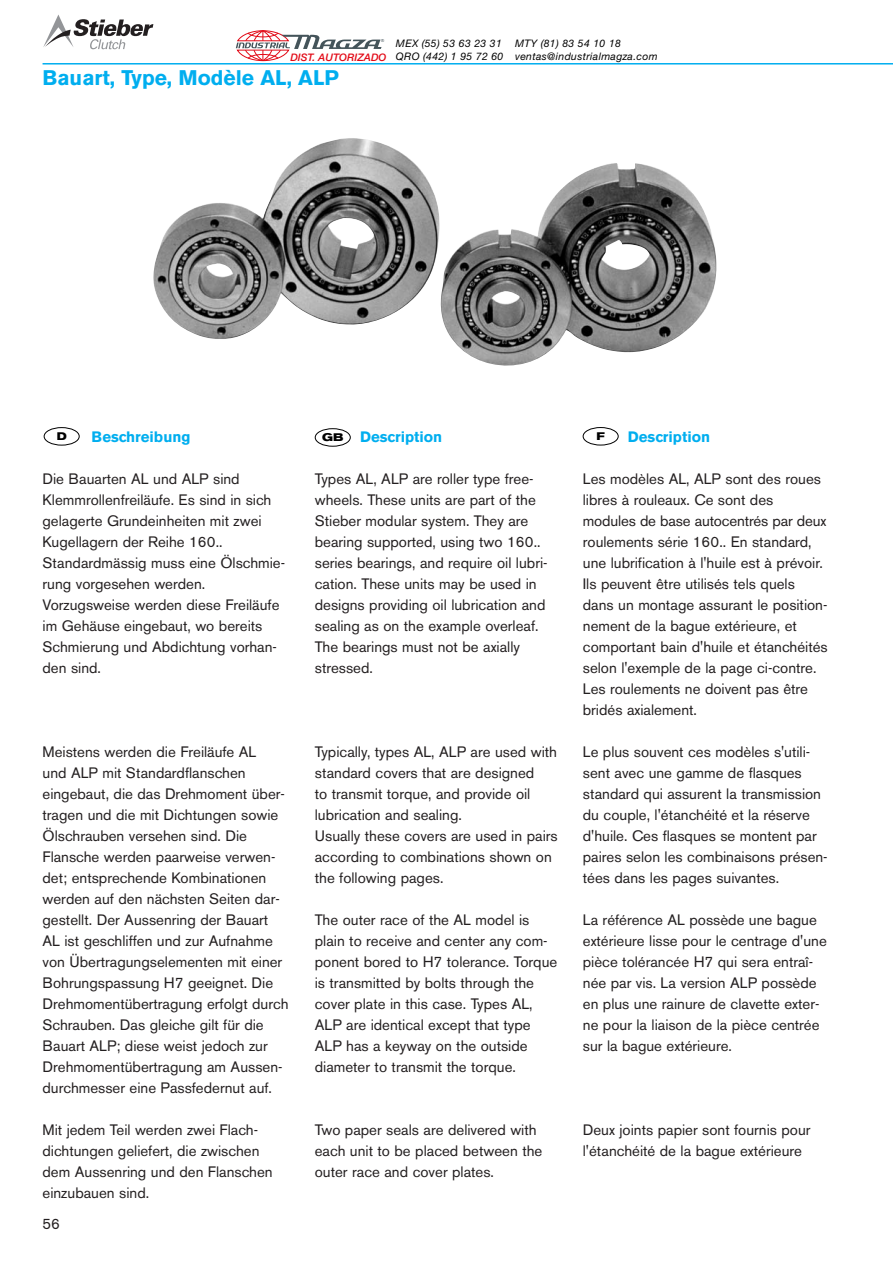
<style>
.page{position:relative;width:893px;height:1263px;background:#fff}
.page>*{position:absolute;margin:0;border:0;box-sizing:border-box;transform-origin:0 0}
.t1{font:700 21px "Akzidenz Grotesk BE";color:#00aeef}
.t2{font:15px/21px "Akzidenz Grotesk BE";color:#231f20}
.t3{font:700 15px "Akzidenz Grotesk BE";color:#00aeef}
.t4{font:700 expanded 10.95px "Akzidenz Grotesk BE";color:#000}
.t5{font:italic 10.35px/12.9px "Helvetica Neue";letter-spacing:.035em;color:#000}
.t6{font:italic 500 10.35px "Helvetica Neue";color:#e20916}
.t7{font:4.05px "Arial";color:#44545a}
</style>
<div class="page">
<hr style="left:43px;top:63px;width:849px;height:2px;background:#00aeef">
<img style="left:153px;top:138px;width:564px;height:228px">
<div style="left:315px;top:428px;width:36px;height:19px;background:#fff;border:1px solid #000;border-radius:50%"></div>
<div style="left:44px;top:427px;width:36px;height:19px;background:#fff;border:1px solid #000;border-radius:50%"></div>
<div style="left:582px;top:427px;width:36px;height:19px;background:#fff;border:1px solid #000;border-radius:50%"></div>
<svg style="left:43px;top:15px;width:110px;height:34px"></svg>
<svg style="left:236px;top:30px;width:145px;height:32px"></svg>
<p class="t7" style="left:381px;top:38px;width:5px">®</p>
<p class="t6" style="left:290px;top:52px;width:98px">DIST. AUTORIZADO</p>
<h1 class="t1" style="left:43px;top:70px;width:298px">Bauart, Type, Modèle AL, ALP</h1>
<p class="t5" style="left:396px;top:38px;width:109px">MEX (55) 53 63 23 31<br>QRO (442) 1 95 72 60</p>
<p class="t5" style="left:515px;top:38px;width:144px">MTY (81) 83 54 10 18 ventas@industrialmagza.com</p>
<p class="t3" style="left:91px;top:431px;width:101px">Beschreibung</p>
<p class="t2" style="left:43px;top:470px;width:244px">Die Bauarten AL und ALP sind<br>Klemmrollenfreiläufe. Es sind in sich gelagerte Grundeinheiten mit zwei<br>Kugellagern der Reihe 160..<br>Standardmässig muss eine Ölschmie&shy;rung vorgesehen werden.<br>Vorzugsweise werden diese Freiläufe im Gehäuse eingebaut, wo bereits<br>Schmierung und Abdichtung vorhan&shy;den sind.</p>
<p class="t3" style="left:360px;top:431px;width:84px">Description</p>
<p class="t2" style="left:315px;top:470px;width:234px">Types AL, ALP are roller type free&shy;wheels. These units are part of the<br>Stieber modular system. They are bearing supported, using two 160.. series bearings, and require oil lubri&shy;cation. These units may be used in designs providing oil lubrication and sealing as on the example overleaf.<br>The bearings must not be axially stressed.</p>
<p class="t3" style="left:628px;top:431px;width:84px">Description</p>
<p class="t2" style="left:583px;top:470px;width:246px">Les modèles AL, ALP sont des roues libres à rouleaux. Ce sont des modules de base autocentrés par deux roulements série 160.. En standard, une lubrification à l'huile est à prévoir.<br>Ils peuvent être utilisés tels quels dans un montage assurant le position&shy;nement de la bague extérieure, et comportant bain d'huile et étanchéités selon l'exemple de la page ci-contre.<br>Les roulements ne doivent pas être bridés axialement.</p>
<p class="t2" style="left:583px;top:743px;width:246px">Le plus souvent ces modèles s'utili&shy;sent avec une gamme de flasques standard qui assurent la transmission du couple, l'étanchéité et la réserve d'huile. Ces flasques se montent par paires selon les combinaisons présen&shy;tées dans les pages suivantes.</p>
<p class="t2" style="left:583px;top:911px;width:245px">La référence AL possède une bague extérieure lisse pour le centrage d'une pièce tolérancée H7 qui sera entraî&shy;née par vis. La version ALP possède en plus une rainure de clavette exter&shy;ne pour la liaison de la pièce centrée sur la bague extérieure.</p>
<p class="t4" style="left:57px;top:432px;width:12px">D</p>
<p class="t4" style="left:322px;top:434px;width:23px">GB</p>
<p class="t4" style="left:596px;top:432px;width:10px">F</p>
<p class="t2" style="left:43px;top:743px;width:247px">Meistens werden die Freiläufe AL<br>und ALP mit Standardflanschen eingebaut, die das Drehmoment über&shy;tragen und die mit Dichtungen sowie Ölschrauben versehen sind. Die Flansche werden paarweise verwen&shy;det; entsprechende Kombinationen werden auf den nächsten Seiten dar&shy;gestellt. Der Aussenring der Bauart AL ist geschliffen und zur Aufnahme von Übertragungselementen mit einer Bohrungspassung H7 geeignet. Die Drehmomentübertragung erfolgt durch Schrauben. Das gleiche gilt für die Bauart ALP; diese weist jedoch zur Drehmomentübertragung am Aussen&shy;durchmesser eine Passfedernut auf.</p>
<p class="t2" style="left:43px;top:1121px;width:232px">Mit jedem Teil werden zwei Flach&shy;dichtungen geliefert, die zwischen dem Aussenring und den Flanschen einzubauen sind.</p>
<p class="t2" style="left:315px;top:743px;width:244px">Typically, types AL, ALP are used with standard covers that are designed<br>to transmit torque, and provide oil lubrication and sealing.<br>Usually these covers are used in pairs according to combinations shown on the following pages.</p>
<p class="t2" style="left:315px;top:911px;width:244px">The outer race of the AL model is plain to receive and center any com&shy;ponent bored to H7 tolerance. Torque is transmitted by bolts through the cover plate in this case. Types AL, ALP are identical except that type ALP has a keyway on the outside diameter to transmit the torque.</p>
<p class="t2" style="left:315px;top:1121px;width:229px">Two paper seals are delivered with each unit to be placed between the outer race and cover plates.</p>
<p class="t2" style="left:583px;top:1121px;width:229px">Deux joints papier sont fournis pour l'étanchéité de la bague extérieure</p>
<p class="t2" style="left:43px;top:1215px;width:19px">56</p>
</div>
